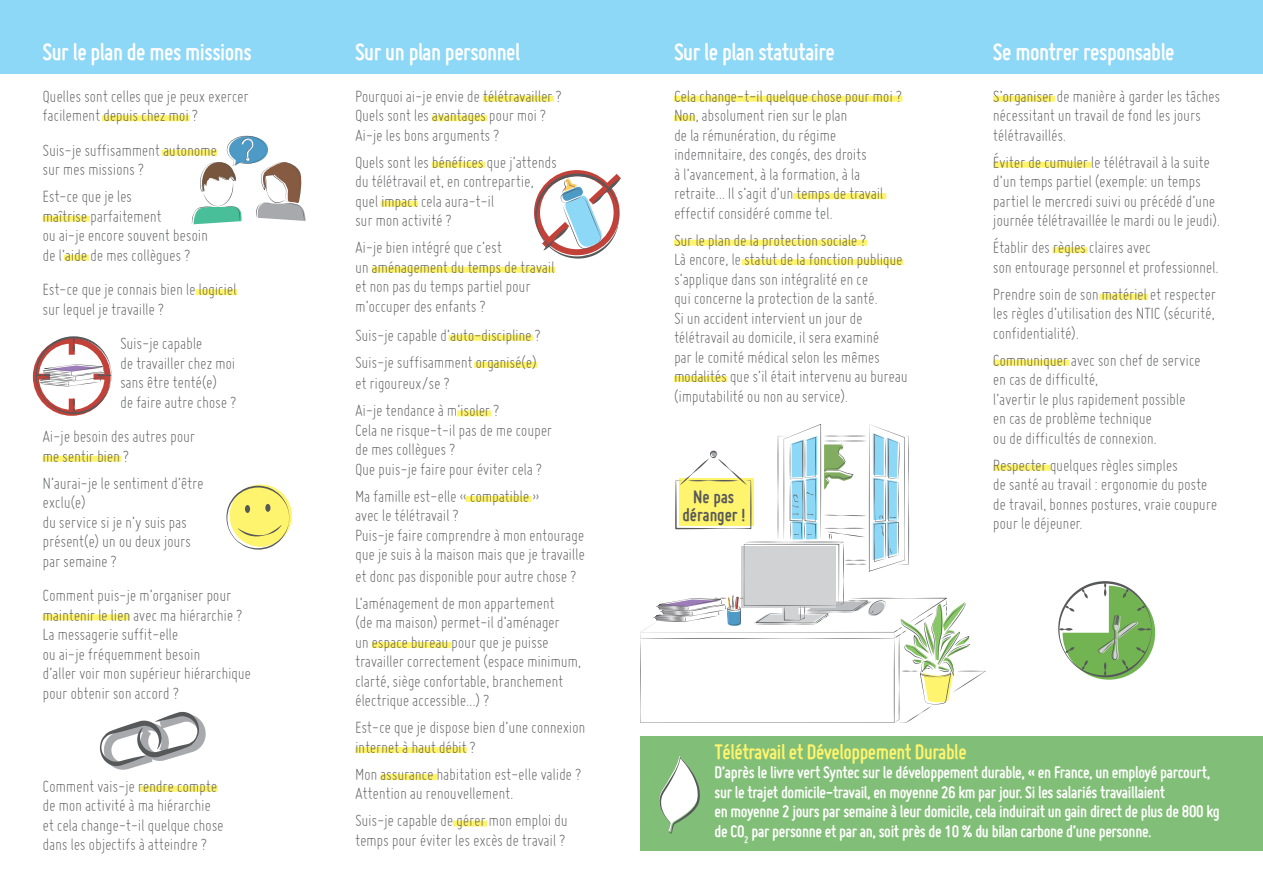
<style>
.page{position:relative;width:1263px;height:893px;background:#fff}
.page>*{position:absolute;margin:0;border:0;box-sizing:border-box;transform-origin:0 0}
.t1{font:700 25.5px "Miso";letter-spacing:-.02em;color:#fff}
.t2{font:700 22.5px "Miso";letter-spacing:-.02em;color:#fff46d}
.t3{font:700 19.35px/18px "Miso";color:#57585a;text-align:center}
.t4{font:300 18px/19.5px "Miso";letter-spacing:-.02em;color:#57585a}
.t5{font:700 18px/19.5px "Miso";letter-spacing:-.02em;color:#fff}
</style>
<div class="page">
<div style="left:0;top:0;width:1263px;height:74px;background:#8dd7f7"></div>
<div style="left:102px;top:115px;width:88px;height:6px;background:#fff46d"></div>
<div style="left:162px;top:150px;width:55px;height:6px;background:#fff46d"></div>
<div style="left:43px;top:216px;width:47px;height:6px;background:#fff46d"></div>
<div style="left:64px;top:255px;width:25px;height:6px;background:#fff46d"></div>
<div style="left:196px;top:289px;width:41px;height:6px;background:#fff46d"></div>
<div style="left:43px;top:456px;width:78px;height:6px;background:#fff46d"></div>
<div style="left:43px;top:614px;width:87px;height:6px;background:#fff46d"></div>
<div style="left:140px;top:786px;width:78px;height:6px;background:#fff46d"></div>
<div style="left:483px;top:96px;width:71px;height:6px;background:#fff46d"></div>
<div style="left:432px;top:115px;width:55px;height:6px;background:#fff46d"></div>
<div style="left:432px;top:162px;width:53px;height:6px;background:#fff46d"></div>
<div style="left:381px;top:201px;width:37px;height:6px;background:#fff46d"></div>
<div style="left:372px;top:267px;width:183px;height:6px;background:#fff46d"></div>
<div style="left:449px;top:335px;width:84px;height:6px;background:#fff46d"></div>
<div style="left:474px;top:362px;width:63px;height:6px;background:#fff46d"></div>
<div style="left:457px;top:410px;width:34px;height:6px;background:#fff46d"></div>
<div style="left:466px;top:496px;width:65px;height:6px;background:#fff46d"></div>
<div style="left:372px;top:642px;width:79px;height:6px;background:#fff46d"></div>
<div style="left:355px;top:747px;width:112px;height:6px;background:#fff46d"></div>
<div style="left:381px;top:774px;width:56px;height:6px;background:#fff46d"></div>
<div style="left:453px;top:820px;width:34px;height:6px;background:#fff46d"></div>
<div style="left:674px;top:96px;width:228px;height:6px;background:#fff46d"></div>
<div style="left:674px;top:115px;width:21px;height:6px;background:#fff46d"></div>
<div style="left:793px;top:193px;width:93px;height:6px;background:#fff46d"></div>
<div style="left:674px;top:240px;width:193px;height:6px;background:#fff46d"></div>
<div style="left:742px;top:259px;width:161px;height:6px;background:#fff46d"></div>
<div style="left:674px;top:376px;width:53px;height:6px;background:#fff46d"></div>
<div style="left:993px;top:96px;width:62px;height:6px;background:#fff46d"></div>
<div style="left:993px;top:162px;width:98px;height:6px;background:#fff46d"></div>
<div style="left:1052px;top:247px;width:35px;height:6px;background:#fff46d"></div>
<div style="left:1099px;top:294px;width:49px;height:6px;background:#fff46d"></div>
<div style="left:993px;top:360px;width:76px;height:6px;background:#fff46d"></div>
<div style="left:993px;top:465px;width:58px;height:6px;background:#fff46d"></div>
<svg style="left:1058px;top:581px;width:97px;height:99px"></svg>
<svg style="left:640px;top:424px;width:346px;height:299px"></svg>
<svg style="left:535px;top:170px;width:86px;height:89px"></svg>
<svg style="left:230px;top:484px;width:62px;height:63px"></svg>
<svg style="left:226px;top:486px;width:63px;height:64px"></svg>
<div style="left:265px;top:504px;width:5px;height:8px;background:#57585a;border-radius:50%"></div>
<div style="left:245px;top:505px;width:5px;height:8px;background:#57585a;border-radius:50%"></div>
<svg style="left:32px;top:336px;width:80px;height:80px"></svg>
<svg style="left:192px;top:136px;width:114px;height:88px"></svg>
<div style="left:641px;top:736px;width:622px;height:114px;background:#81be77"></div>
<svg style="left:659px;top:756px;width:41px;height:78px"></svg>
<svg style="left:99px;top:711px;width:107px;height:59px"></svg>
<h1 class="t1" style="left:43px;top:37px;width:211px">Sur le plan de mes missions</h1>
<p class="t4" style="left:43px;top:86px;width:208px">Quelles sont celles que je peux exercer facilement depuis chez moi ?</p>
<p class="t4" style="left:43px;top:140px;width:176px">Suis-je suffisamment autonome sur mes missions ?</p>
<p class="t4" style="left:43px;top:186px;width:167px">Est-ce que je les<br>maîtrise parfaitement<br>ou ai-je encore souvent besoin de l’aide de mes collègues ?</p>
<p class="t4" style="left:43px;top:279px;width:196px">Est-ce que je connais bien le logiciel sur lequel je travaille ?</p>
<p class="t4" style="left:120px;top:333px;width:118px">Suis-je capable<br>de travailler chez moi sans être tenté(e)<br>de faire autre chose ?</p>
<p class="t4" style="left:43px;top:426px;width:154px">Ai-je besoin des autres pour me sentir bien ?</p>
<p class="t4" style="left:43px;top:473px;width:163px">N’aurai-je le sentiment d’être exclu(e)<br>du service si je n’y suis pas présent(e) un ou deux jours par semaine ?</p>
<p class="t4" style="left:43px;top:585px;width:210px">Comment puis-je m’organiser pour maintenir le lien avec ma hiérarchie ?<br>La messagerie suffit-elle<br>ou ai-je fréquemment besoin<br>d’aller voir mon supérieur hiérarchique pour obtenir son accord ?</p>
<p class="t4" style="left:43px;top:776px;width:183px">Comment vais-je rendre compte de mon activité à ma hiérarchie et cela change-t-il quelque chose dans les objectifs à atteindre ?</p>
<h1 class="t1" style="left:355px;top:37px;width:167px">Sur un plan personnel</h1>
<p class="t4" style="left:355px;top:86px;width:208px">Pourquoi ai-je envie de télétravailler ?<br>Quels sont les avantages pour moi ?<br>Ai-je les bons arguments ?</p>
<p class="t4" style="left:355px;top:152px;width:203px">Quels sont les bénéfices que j’attends du télétravail et, en contrepartie, quel impact cela aura-t-il<br>sur mon activité ?</p>
<p class="t4" style="left:355px;top:237px;width:201px">Ai-je bien intégré que c’est<br>un aménagement du temps de travail et non pas du temps partiel pour m’occuper des enfants ?</p>
<p class="t4" style="left:355px;top:321px;width:187px;line-height:27px">Suis-je capable d’auto-discipline ?<br>Suis-je suffisamment organisé(e)</p>
<p class="t4" style="left:355px;top:370px;width:146px;line-height:27px">et rigoureux/se ?<br>Ai-je tendance à m’isoler ?</p>
<p class="t4" style="left:355px;top:420px;width:199px">Cela ne risque-t-il pas de me couper de mes collègues ?<br>Que puis-je faire pour éviter cela ?</p>
<p class="t4" style="left:355px;top:486px;width:231px">Ma famille est-elle « compatible »<br>avec le télétravail ?<br>Puis-je faire comprendre à mon entourage que je suis à la maison mais que je travaille</p>
<p class="t4" style="left:355px;top:562px;width:223px;line-height:27px">et donc pas disponible pour autre chose ?<br>L’aménagement de mon appartement</p>
<p class="t4" style="left:355px;top:613px;width:228px">(de ma maison) permet-il d’aménager<br>un espace bureau pour que je puisse travailler correctement (espace minimum, clarté, siège confortable, branchement électrique accessible...) ?</p>
<p class="t4" style="left:355px;top:718px;width:232px">Est-ce que je dispose bien d’une connexion internet à haut débit ?</p>
<p class="t4" style="left:355px;top:764px;width:228px">Mon assurance habitation est-elle valide ?<br>Attention au renouvellement.</p>
<p class="t4" style="left:355px;top:810px;width:214px">Suis-je capable de gérer mon emploi du temps pour éviter les excès de travail ?</p>
<h1 class="t1" style="left:674px;top:37px;width:162px">Sur le plan statutaire</h1>
<p class="t4" style="left:674px;top:86px;width:230px">Cela change-t-il quelque chose pour moi ?<br>Non, absolument rien sur le plan<br>de la rémunération, du régime indemnitaire, des congés, des droits<br>à l’avancement, à la formation, à la retraite... Il s’agit d’un temps de travail effectif considéré comme tel.</p>
<p class="t4" style="left:674px;top:230px;width:235px">Sur le plan de la protection sociale ?<br>Là encore, le statut de la fonction publique s’applique dans son intégralité en ce<br>qui concerne la protection de la santé.<br>Si un accident intervient un jour de télétravail au domicile, il sera examiné<br>par le comité médical selon les mêmes modalités que s’il était intervenu au bureau (imputabilité ou non au service).</p>
<p class="t3" style="left:682px;top:487px;width:64px">Ne pas déranger !</p>
<h1 class="t1" style="left:993px;top:37px;width:183px">Se montrer responsable</h1>
<p class="t4" style="left:993px;top:86px;width:229px">S’organiser de manière à garder les tâches nécessitant un travail de fond les jours télétravaillés.</p>
<p class="t4" style="left:993px;top:152px;width:229px">Éviter de cumuler le télétravail à la suite d’un temps partiel (exemple: un temps partiel le mercredi suivi ou précédé d’une journée télétravaillée le mardi ou le jeudi).</p>
<p class="t4" style="left:993px;top:237px;width:227px">Établir des règles claires avec<br>son entourage personnel et professionnel.</p>
<p class="t4" style="left:993px;top:284px;width:225px;text-align:justify">Prendre soin de son matériel et respecter les règles d’utilisation des NTIC (sécurité, confidentialité).</p>
<p class="t4" style="left:993px;top:350px;width:209px">Communiquer avec son chef de service en cas de difficulté,<br>l’avertir le plus rapidement possible en cas de problème technique<br>ou de difficultés de connexion.</p>
<p class="t4" style="left:993px;top:455px;width:226px">Respecter quelques règles simples<br>de santé au travail : ergonomie du poste de travail, bonnes postures, vraie coupure pour le déjeuner.</p>
<p class="t2" style="left:714px;top:739px;width:254px">Télétravail et Développement Durable</p>
<p class="t5" style="left:714px;top:763px;width:507px">D’après le livre vert Syntec sur le développement durable, « en France, un employé parcourt, sur le trajet domicile-travail, en moyenne 26 km par jour. Si les salariés travaillaient<br>en moyenne 2 jours par semaine à leur domicile, cela induirait un gain direct de plus de 800 kg de CO<sub>2</sub> par personne et par an, soit près de 10 % du bilan carbone d’une personne.</p>
</div>
